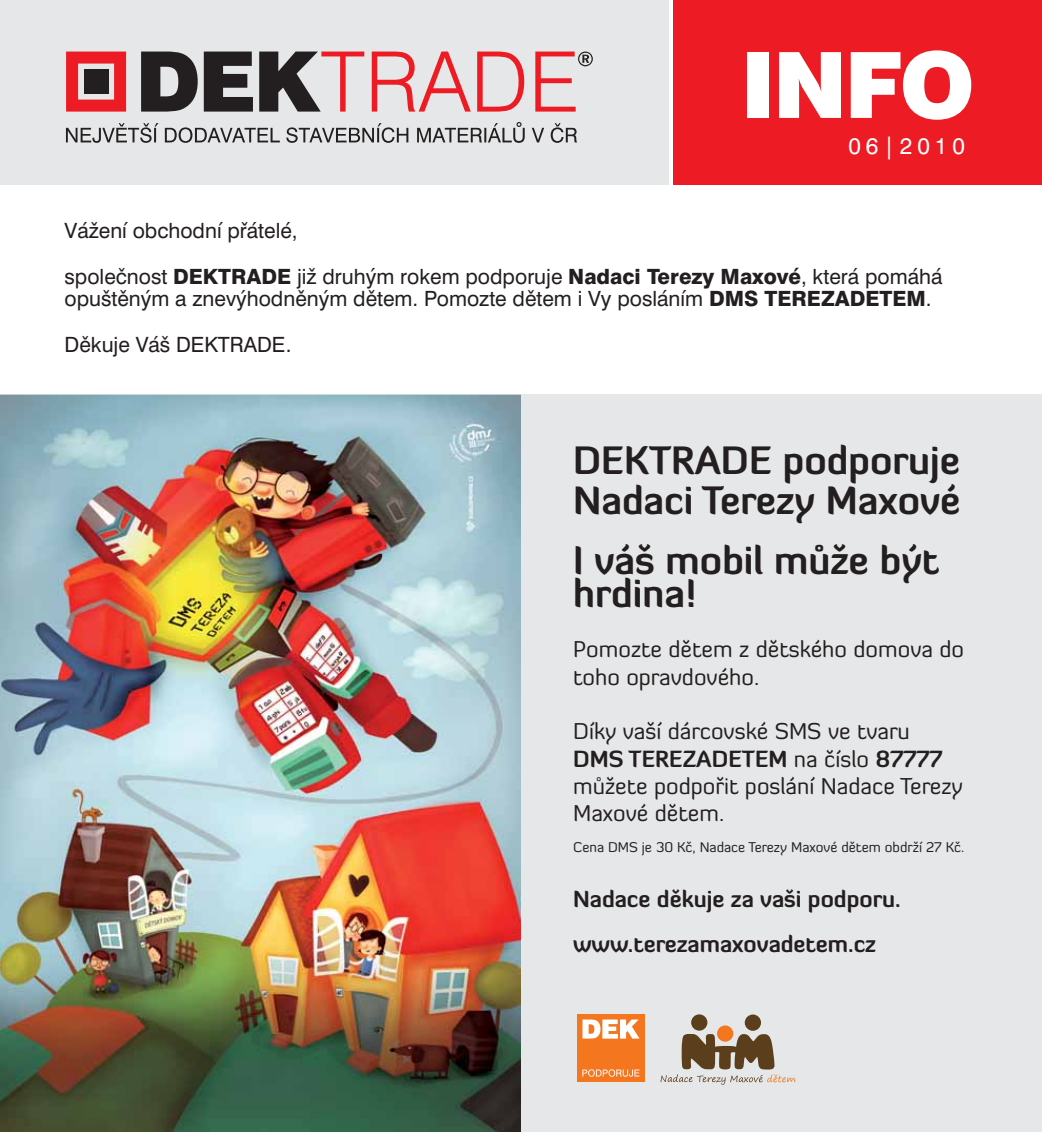
<style>
.page{position:relative;width:1042px;height:1132px;background:#fff}
.page>*{position:absolute;margin:0;border:0;box-sizing:border-box;transform-origin:0 0}
.t1{font:900 91.35px "Swiss 721 BTCE";color:#fff}
.t2{font:700 38.5px/40.2px "Diavlo";color:#231f20}
.t3{font:22.75px/27.3px "Diavlo";color:#231f20}
.t4{font:700 22.75px/45.5px "Diavlo";color:#231f20}
.t5{font:22.75px "Swiss 721 BTCE";letter-spacing:.22em;color:#fff}
.t6{font:21px/45.5px "Swiss 721 BTCE";color:#231f20}
.t7{font:14px "Diavlo";color:#231f20}
.s1{font-weight:800}
.s2{font-weight:700}
</style>
<div class="page">
<div style="left:673px;top:0;width:369px;height:185px;background:#ed1c24"></div>
<div style="left:0;top:394px;width:1042px;height:737px;background:#e6e7e8"></div>
<img style="left:0;top:394px;width:521px;height:737px">
<img style="left:441px;top:411px;width:64px;height:128px">
<div style="left:0;top:0;width:668px;height:184px;background:#e6e7e8"></div>
<svg style="left:66px;top:52px;width:60px;height:59px"></svg>
<svg style="left:141px;top:52px;width:452px;height:59px"></svg>
<svg style="left:66px;top:122px;width:511px;height:21px"></svg>
<div style="left:577px;top:1013px;width:68px;height:68px;background:#f47720"></div>
<svg style="left:582px;top:1019px;width:57px;height:19px"></svg>
<svg style="left:582px;top:1069px;width:57px;height:7px"></svg>
<svg style="left:660px;top:1033px;width:135px;height:51px"></svg>
<div style="left:691px;top:1014px;width:16px;height:16px;background:#5b3e1c;border-radius:50%"></div>
<div style="left:745px;top:1014px;width:16px;height:16px;background:#5b3e1c;border-radius:50%"></div>
<div style="left:717px;top:1025px;width:16px;height:16px;background:#f47720;border-radius:50%"></div>
<h1 class="t1" style="left:741px;top:40px;width:235px">INFO</h1>
<p class="t5" style="left:848px;top:134px;width:118px">06|2010</p>
<p class="t6" style="left:64px;top:209px;width:879px">Vážení obchodní přátelé,<br>společnost <span class="s1">DEKTRADE</span> již druhým rokem podporuje <span class="s1">Nadaci Terezy Maxové</span>, která pomáhá</p>
<p class="t6" style="left:64px;top:277px;width:868px">opuštěným a znevýhodněným dětem. Pomozte dětem i Vy posláním <span class="s1">DMS TEREZADETEM</span>.<br>Děkuje Váš DEKTRADE.</p>
<h2 class="t2" style="left:573px;top:445px;width:389px">DEKTRADE podporuje<br>Nadaci Terezy Maxové</h2>
<h2 class="t2" style="left:573px;top:548px;width:367px;line-height:33.2px">I váš mobil může být hrdina!</h2>
<p class="t3" style="left:573px;top:638px;width:392px">Pomozte dětem z dětského domova do toho opravdového.</p>
<p class="t3" style="left:573px;top:720px;width:391px">Díky vaší dárcovské SMS ve tvaru<br><span class="s2">DMS TEREZADETEM</span> na číslo <span class="s2">87777 </span>můžete podpořit poslání Nadace Terezy<br>Maxové dětem.</p>
<p class="t7" style="left:573px;top:841px;width:393px">Cena DMS je 30 Kč, Nadace Terezy Maxové dětem obdrží 27 Kč.</p>
<p class="t4" style="left:573px;top:878px;width:329px">Nadace děkuje za vaši podporu. www.terezamaxovadetem.cz</p>
</div>
